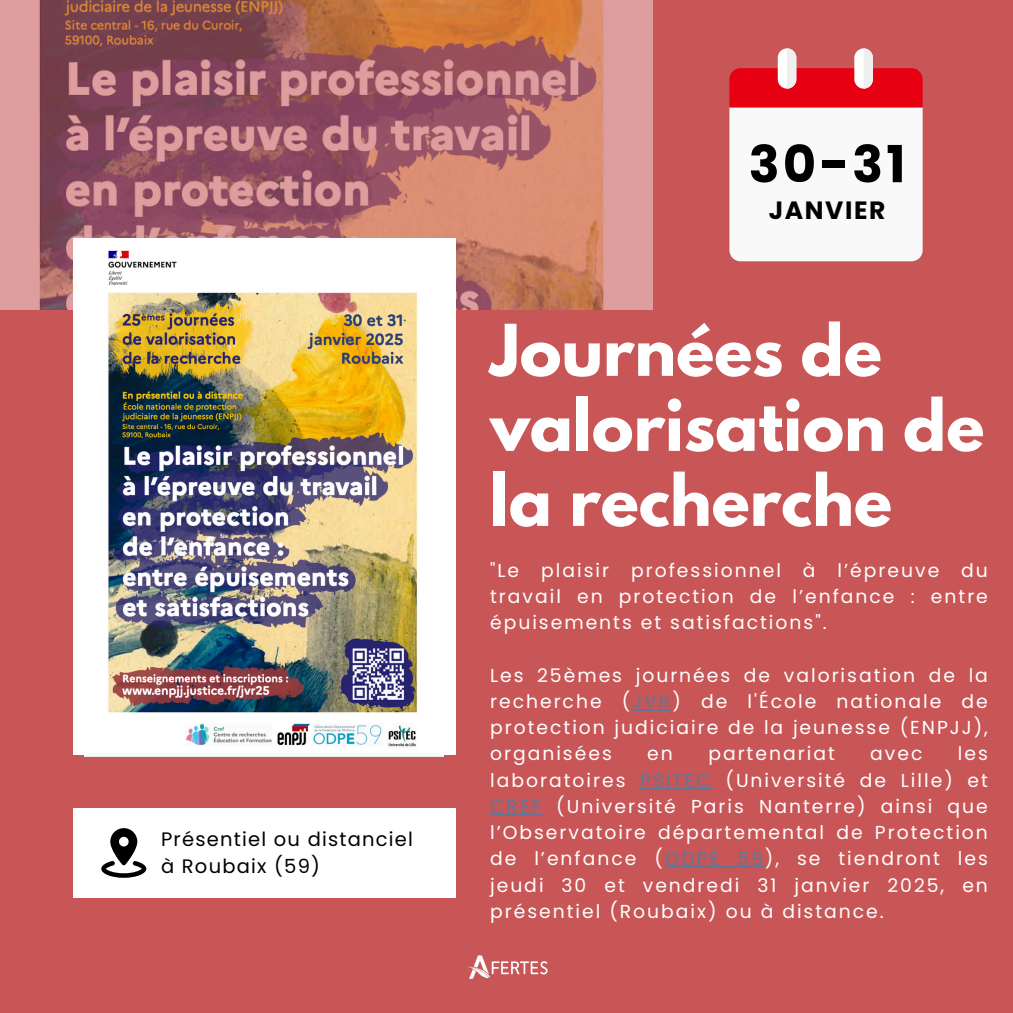
<style>
.page{position:relative;width:1013px;height:1013px;background:#fff}
.page>*{position:absolute;margin:0;border:0;box-sizing:border-box;transform-origin:0 0}
.t1{font:700 63.12px/75px "League Spartan";color:#fff}
.t2{font:700 51px "Poppins";color:#000}
.t3{font:700 25px "Poppins";letter-spacing:.065em;color:#000}
.t4{font:19.5px "Poppins";letter-spacing:.065em;color:#000}
.t5{font:18.75px/26.2px "Poppins";letter-spacing:.105em;color:#fff;text-align:justify}
.s1{color:#657595}
</style>
<div class="page">
<div style="left:0;top:0;width:1012px;height:1012px;background:#c85657"></div>
<img style="left:0;top:0;width:652px;height:309px">
<div style="left:73px;top:808px;width:382px;height:89px;background:#fff"></div>
<div style="left:73px;top:238px;width:382px;height:517px;background:#fff"></div>
<svg style="left:729px;top:48px;width:193px;height:213px;background:#f1c1c5"></svg>
<svg style="left:101px;top:828px;width:45px;height:49px"></svg>
<img style="left:85px;top:250px;width:359px;height:506px">
<hr style="left:632px;top:708px;width:40px;height:2px;background:#657595">
<hr style="left:640px;top:787px;width:72px;height:2px;background:#657595">
<hr style="left:490px;top:813px;width:53px;height:2px;background:#657595">
<hr style="left:665px;top:866px;width:100px;height:2px;background:#657595">
<img style="left:467px;top:955px;width:81px;height:24px">
<h3 class="t4" style="left:161px;top:825px;width:253px">Présentiel ou distanciel</h3>
<p class="t4" style="left:161px;top:852px;width:160px">à Roubaix (59)</p>
<p class="t2" style="left:748px;top:129px;width:158px">30-31</p>
<h2 class="t3" style="left:768px;top:192px;width:118px">JANVIER</h2>
<p class="t1" style="left:490px;top:321px;width:496px">Journées de valorisation de la recherche</p>
<h1 class="t5" style="left:490px;top:557px;width:499px">"Le plaisir professionnel à l’épreuve du travail en protection de l’enfance : entre épuisements et satisfactions".</h1>
<p class="t5" style="left:490px;top:662px;width:499px">Les 25èmes journées de valorisation de la recherche (<span class="s1">JVR</span>) de l'École nationale de protection judiciaire de la jeunesse (ENPJJ), organisées</p>
<p class="t5" style="left:647px;top:740px;width:27px">en</p>
<p class="t5" style="left:708px;top:740px;width:128px">partenariat</p>
<p class="t5" style="left:870px;top:740px;width:54px">avec</p>
<p class="t5" style="left:490px;top:740px;width:499px;text-indent:468px">les laboratoires <span class="s1">PSITEC</span> (Université de Lille) et <span class="s1">CREF</span> (Université Paris Nanterre) ainsi que l’Observatoire départemental de Protection de l’enfance (<span class="s1">ODPE 59</span>), se tiendront les jeudi 30 et vendredi 31 janvier 2025, en présentiel (Roubaix) ou à distance.</p>
</div>
